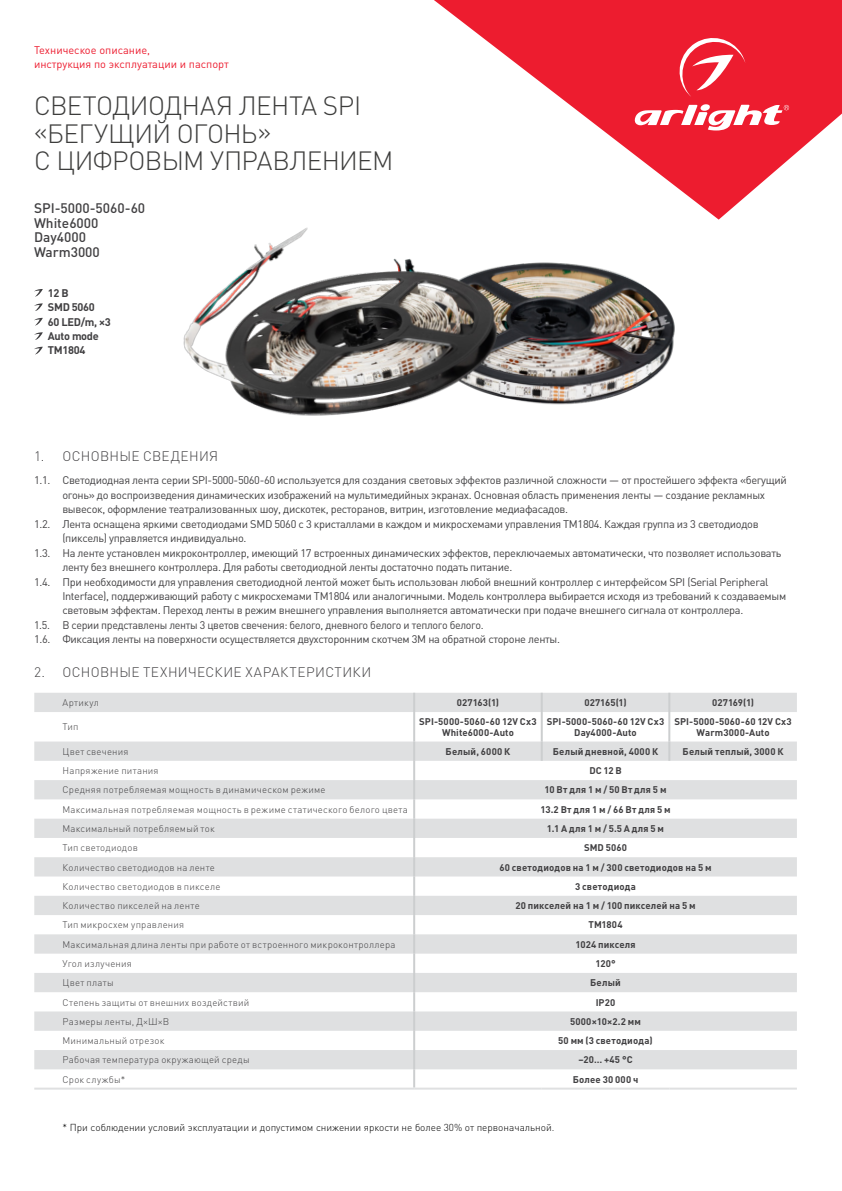
<style>
.page{position:relative;width:842px;height:1191px;background:#fff}
.page>*{position:absolute;margin:0;border:0;box-sizing:border-box;transform-origin:0 0}
.t1{font:300 26.2px/27.6px "DIN Pro";letter-spacing:-.025em;color:#3d3d3c}
.t2{font:300 13.6px "DIN Pro";letter-spacing:.025em;color:#414042}
.t3{font:500 13.6px/14.4px "DIN Pro";color:#414042}
.t4{font:11px "DIN Pro";letter-spacing:-.03em;color:#414042}
.t5{font:11px/14.4px "DIN Pro";color:#ed1c2f}
.t6{font:700 11px/14.4px "DIN Pro";letter-spacing:-.03em;color:#414042}
.t7{font:300 10px "DIN Pro";color:#000}
.t8{font:300 9.6px "DIN Pro";letter-spacing:.02em;color:#414042}
.t9{font:700 9.6px/11.6px "DIN Pro";letter-spacing:.015em;color:#414042;text-align:center}
</style>
<div class="page">
<svg style="left:434px;top:0;width:408px;height:220px;fill:#ed1c2f"></svg>
<svg style="left:632px;top:104px;width:157px;height:29px"></svg>
<svg style="left:675px;top:33px;width:70px;height:64px;background:#f04252"></svg>
<img style="left:183px;top:213px;width:501px;height:203px">
<svg style="left:34px;top:289px;width:9px;height:8px"></svg>
<svg style="left:34px;top:303px;width:9px;height:8px"></svg>
<svg style="left:34px;top:318px;width:9px;height:7px"></svg>
<svg style="left:34px;top:332px;width:9px;height:8px"></svg>
<svg style="left:34px;top:347px;width:9px;height:7px"></svg>
<svg style="left:34px;top:693px;width:763px;height:376px;fill:#e6e7e7"></svg>
<svg style="left:413px;top:693px;width:2px;height:19px"></svg>
<svg style="left:541px;top:693px;width:2px;height:19px"></svg>
<svg style="left:668px;top:693px;width:2px;height:19px"></svg>
<hr style="left:413px;top:712px;width:2px;height:29px;background:#cccecf">
<hr style="left:541px;top:712px;width:2px;height:29px;background:#cccecf">
<hr style="left:668px;top:712px;width:2px;height:29px;background:#cccecf">
<hr style="left:413px;top:741px;width:2px;height:20px;background:#cccecf">
<hr style="left:541px;top:741px;width:2px;height:20px;background:#cccecf">
<hr style="left:668px;top:741px;width:2px;height:20px;background:#cccecf">
<svg style="left:413px;top:761px;width:2px;height:57px"></svg>
<hr style="left:413px;top:818px;width:2px;height:20px;background:#cccecf">
<hr style="left:413px;top:895px;width:2px;height:20px;background:#cccecf">
<svg style="left:413px;top:915px;width:2px;height:38px"></svg>
<hr style="left:413px;top:953px;width:2px;height:20px;background:#cccecf">
<hr style="left:413px;top:1030px;width:2px;height:20px;background:#cccecf">
<svg style="left:413px;top:1050px;width:2px;height:37px"></svg>
<svg style="left:413px;top:838px;width:2px;height:57px"></svg>
<svg style="left:413px;top:973px;width:2px;height:57px"></svg>
<hr style="left:34px;top:1087px;width:380px;height:2px;background:#dfe0e1">
<hr style="left:414px;top:1087px;width:128px;height:2px;background:#dfe0e1">
<hr style="left:542px;top:1087px;width:127px;height:2px;background:#dfe0e1">
<hr style="left:669px;top:1087px;width:128px;height:2px;background:#dfe0e1">
<p class="t5" style="left:34px;top:42px;width:196px">Техническое описание,<br>инструкция по эксплуатации и паспорт</p>
<h1 class="t1" style="left:34px;top:91px;width:361px">СВЕТОДИОДНАЯ ЛЕНТА SPI «БЕГУЩИЙ ОГОНЬ»<br>С ЦИФРОВЫМ УПРАВЛЕНИЕМ</h1>
<p class="t3" style="left:34px;top:201px;width:113px">SPI-5000-5060-60<br>White6000<br>Day4000<br>Warm3000</p>
<p class="t6" style="left:48px;top:285px;width:64px">12 B<br>SMD 5060<br>60 LED/m, ×3<br>Auto mode<br>TM1804</p>
<p class="t2" style="left:34px;top:446px;width:186px">1. ОСНОВНЫЕ СВЕДЕНИЯ</p>
<p class="t4" style="left:34px;top:473px;width:754px">1.1. Светодиодная лента серии SPI-5000-5060-60 используется для создания световых эффектов различной сложности — от простейшего эффекта «бегущий</p>
<p class="t4" style="left:62px;top:487px;width:704px">огонь» до воспроизведения динамических изображений на мультимедийных экранах. Основная область применения ленты — создание рекламных</p>
<p class="t4" style="left:62px;top:502px;width:507px">вывесок, оформление театрализованных шоу, дискотек, ресторанов, витрин, изготовление медиафасадов.</p>
<p class="t4" style="left:34px;top:516px;width:726px">1.2. Лента оснащена яркими светодиодами SMD 5060 с 3 кристаллами в каждом и микросхемами управления TM1804. Каждая группа из 3 светодиодов</p>
<p class="t4" style="left:62px;top:531px;width:186px">(пиксель) управляется индивидуально.</p>
<p class="t4" style="left:34px;top:545px;width:749px">1.3. На ленте установлен микроконтроллер, имеющий 17 встроенных динамических эффектов, переключаемых автоматически, что позволяет использовать</p>
<p class="t4" style="left:62px;top:559px;width:451px">ленту без внешнего контроллера. Для работы светодиодной ленты достаточно подать питание.</p>
<p class="t4" style="left:34px;top:574px;width:736px">1.4. При необходимости для управления светодиодной лентой может быть использован любой внешний контроллер с интерфейсом SPI (Serial Peripheral</p>
<p class="t4" style="left:62px;top:588px;width:725px">Interface), поддерживающий работу с микросхемами TM1804 или аналогичными. Модель контроллера выбирается исходя из требований к создаваемым</p>
<p class="t4" style="left:62px;top:603px;width:682px">световым эффектам. Переход ленты в режим внешнего управления выполняется автоматически при подаче внешнего сигнала от контроллера.</p>
<p class="t4" style="left:34px;top:617px;width:451px">1.5. В серии представлены ленты 3 цветов свечения: белого, дневного белого и теплого белого.</p>
<p class="t4" style="left:34px;top:632px;width:527px">1.6. Фиксация ленты на поверхности осуществляется двухсторонним скотчем 3М на обратной стороне ленты.</p>
<p class="t2" style="left:34px;top:662px;width:339px">2. ОСНОВНЫЕ ТЕХНИЧЕСКИЕ ХАРАКТЕРИСТИКИ</p>
<p class="t8" style="left:63px;top:696px;width:38px">Артикул</p>
<p class="t9" style="left:457px;top:696px;width:44px">027163(1)</p>
<p class="t9" style="left:584px;top:696px;width:44px">027165(1)</p>
<p class="t9" style="left:712px;top:696px;width:43px">027169(1)</p>
<p class="t8" style="left:63px;top:720px;width:17px">Тип</p>
<p class="t9" style="left:419px;top:715px;width:119px">SPI-5000-5060-60 12V Cx3<br>White6000-Auto</p>
<p class="t9" style="left:547px;top:715px;width:119px">SPI-5000-5060-60 12V Cx3<br>Day4000-Auto</p>
<p class="t9" style="left:674px;top:715px;width:119px">SPI-5000-5060-60 12V Cx3<br>Warm3000-Auto</p>
<p class="t8" style="left:63px;top:745px;width:67px">Цвет свечения</p>
<p class="t9" style="left:446px;top:745px;width:66px">Белый, 6000 К</p>
<p class="t9" style="left:553px;top:745px;width:107px">Белый дневной, 4000 К</p>
<p class="t9" style="left:683px;top:745px;width:102px">Белый теплый, 3000 К</p>
<p class="t8" style="left:63px;top:764px;width:97px">Напряжение питания</p>
<p class="t9" style="left:589px;top:764px;width:34px">DC 12 В</p>
<p class="t8" style="left:63px;top:783px;width:264px">Средняя потребляемая мощность в динамическом режиме</p>
<p class="t9" style="left:545px;top:783px;width:123px">10 Вт для 1 м / 50 Вт для 5 м</p>
<p class="t8" style="left:63px;top:802px;width:347px">Максимальная потребляемая мощность в режиме статического белого цвета</p>
<p class="t9" style="left:540px;top:803px;width:132px">13.2 Вт для 1 м / 66 Вт для 5 м</p>
<p class="t8" style="left:63px;top:822px;width:154px">Максимальный потребляемый ток</p>
<p class="t9" style="left:547px;top:822px;width:119px">1.1 А для 1 м / 5.5 А для 5 м</p>
<p class="t8" style="left:63px;top:841px;width:77px">Тип светодиодов</p>
<p class="t9" style="left:584px;top:841px;width:44px">SMD 5060</p>
<p class="t8" style="left:63px;top:860px;width:154px">Количество светодиодов на ленте</p>
<p class="t9" style="left:499px;top:861px;width:214px">60 светодиодов на 1 м / 300 светодиодов на 5 м</p>
<p class="t8" style="left:63px;top:880px;width:159px">Количество светодиодов в пикселе</p>
<p class="t9" style="left:575px;top:880px;width:62px">3 светодиода</p>
<p class="t8" style="left:63px;top:899px;width:139px">Количество пикселей на ленте</p>
<p class="t9" style="left:515px;top:899px;width:182px">20 пикселей на 1 м / 100 пикселей на 5 м</p>
<p class="t8" style="left:63px;top:918px;width:123px">Тип микросхем управления</p>
<p class="t9" style="left:588px;top:918px;width:36px">ТМ1804</p>
<p class="t8" style="left:63px;top:937px;width:334px">Максимальная длина ленты при работе от встроенного микроконтроллера</p>
<p class="t9" style="left:575px;top:938px;width:62px">1024 пикселя</p>
<p class="t8" style="left:63px;top:957px;width:71px">Угол излучения</p>
<p class="t9" style="left:595px;top:957px;width:22px">120°</p>
<p class="t8" style="left:63px;top:976px;width:52px">Цвет платы</p>
<p class="t9" style="left:590px;top:976px;width:32px">Белый</p>
<p class="t8" style="left:63px;top:995px;width:188px">Степень защиты от внешних воздействий</p>
<p class="t9" style="left:596px;top:995px;width:21px">IP20</p>
<p class="t8" style="left:63px;top:1014px;width:108px">Размеры ленты, Д×Ш×В</p>
<p class="t9" style="left:570px;top:1015px;width:72px">5000×10×2.2 мм</p>
<p class="t8" style="left:63px;top:1034px;width:103px">Минимальный отрезок</p>
<p class="t9" style="left:558px;top:1034px;width:96px">50 мм (3 светодиода)</p>
<p class="t8" style="left:63px;top:1053px;width:188px">Рабочая температура окружающей среды</p>
<p class="t9" style="left:578px;top:1053px;width:56px">−20… +45 °С</p>
<p class="t8" style="left:63px;top:1072px;width:64px">Срок службы*</p>
<p class="t9" style="left:573px;top:1073px;width:67px">Более 30 000 ч</p>
<p class="t7" style="left:63px;top:1120px;width:493px">* При соблюдении условий эксплуатации и допустимом снижении яркости не более 30% от первоначальной.</p>
</div>
